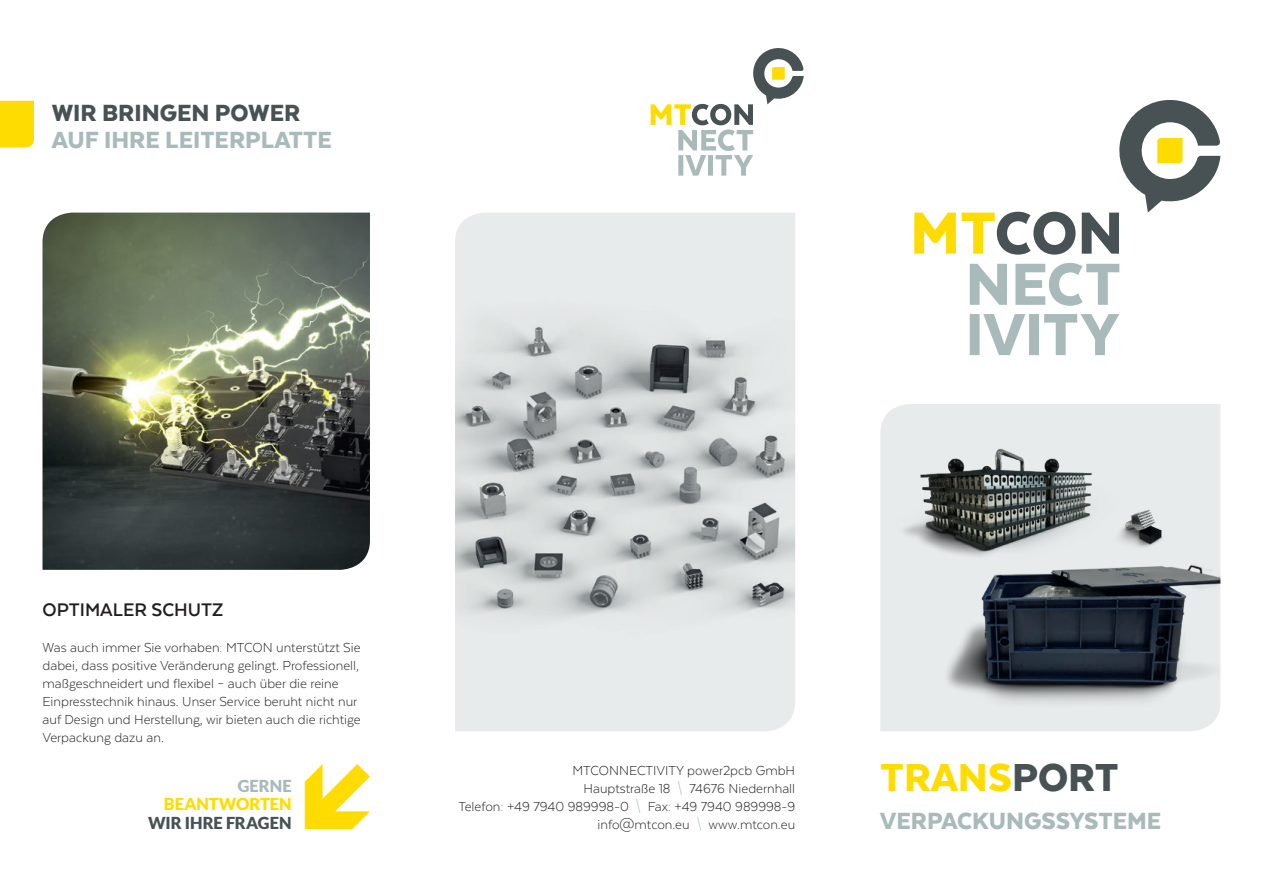
<style>
.page{position:relative;width:1263px;height:893px;background:#fff}
.page>*{position:absolute;margin:0;border:0;box-sizing:border-box;transform-origin:0 0}
.t1{font:900 45px "Texta";color:#ffdc01}
.t2{font:900 27px "Texta";color:#a9babb}
.t3{font:900 27px "Texta";color:#485153}
.t4{font:700 21px "Texta";color:#231f20}
.t5{font:900 16.5px "Lato";color:#485153}
.t6{font:900 16.5px "Lato";color:#ffdc01}
.t7{font:900 16.5px "Lato";letter-spacing:.005em;color:#a9babb}
.t8{font:300 15px/18px "Texta";color:#231f20;text-align:right}
.s1{color:#a9babb}
.s2{color:#485153}
</style>
<div class="page">
<svg style="left:914px;top:100px;width:306px;height:155px"></svg>
<svg style="left:970px;top:263px;width:149px;height:92px"></svg>
<img style="left:880px;top:404px;width:340px;height:327px">
<img style="left:43px;top:213px;width:327px;height:357px">
<svg style="left:651px;top:48px;width:153px;height:128px"></svg>
<div style="left:455px;top:213px;width:340px;height:518px;background:#e8ebeb"></div>
<img style="left:455px;top:289px;width:340px;height:357px">
<div style="left:0;top:101px;width:34px;height:47px;background:#ffdc01"></div>
<svg style="left:305px;top:764px;width:65px;height:65px"></svg>
<h2 class="t3" style="left:52px;top:98px;width:250px">WIR BRINGEN POWER</h2>
<h2 class="t2" style="left:52px;top:125px;width:281px">AUF IHRE LEITERPLATTE</h2>
<h3 class="t4" style="left:43px;top:599px;width:182px">OPTIMALER SCHUTZ</h3>
<p class="t8" style="left:43px;top:638px;width:320px;text-align:left">Was auch immer Sie vorhaben: MTCON unterstützt Sie dabei, dass positive Veränderung gelingt. Professionell, maßgeschneidert und flexibel – auch über die reine Einpresstechnik hinaus. Unser Service beruht nicht nur auf Design und Herstellung, wir bieten auch die richtige Verpackung dazu an.</p>
<p class="t7" style="left:238px;top:776px;width:55px">GERNE</p>
<p class="t6" style="left:164px;top:795px;width:129px">BEANTWORTEN</p>
<p class="t5" style="left:148px;top:813px;width:145px">WIR IHRE FRAGEN</p>
<p class="t8" style="left:459px;top:761px;width:338px">MTCONNECTIVITY power2pcb GmbH<br>Hauptstraße 18 <span class="s1">\</span> 74676 Niedernhall<br>Telefon: +49 7940 989998-0 <span class="s1">\</span> Fax: +49 7940 989998-9 info@mtcon.eu <span class="s1">\</span> www.mtcon.eu</p>
<h1 class="t1" style="left:880px;top:754px;width:240px">TRANS<span class="s2">PORT</span></h1>
<h2 class="t2" style="left:880px;top:807px;width:282px">VERPACKUNGSSYSTEME</h2>
</div>
